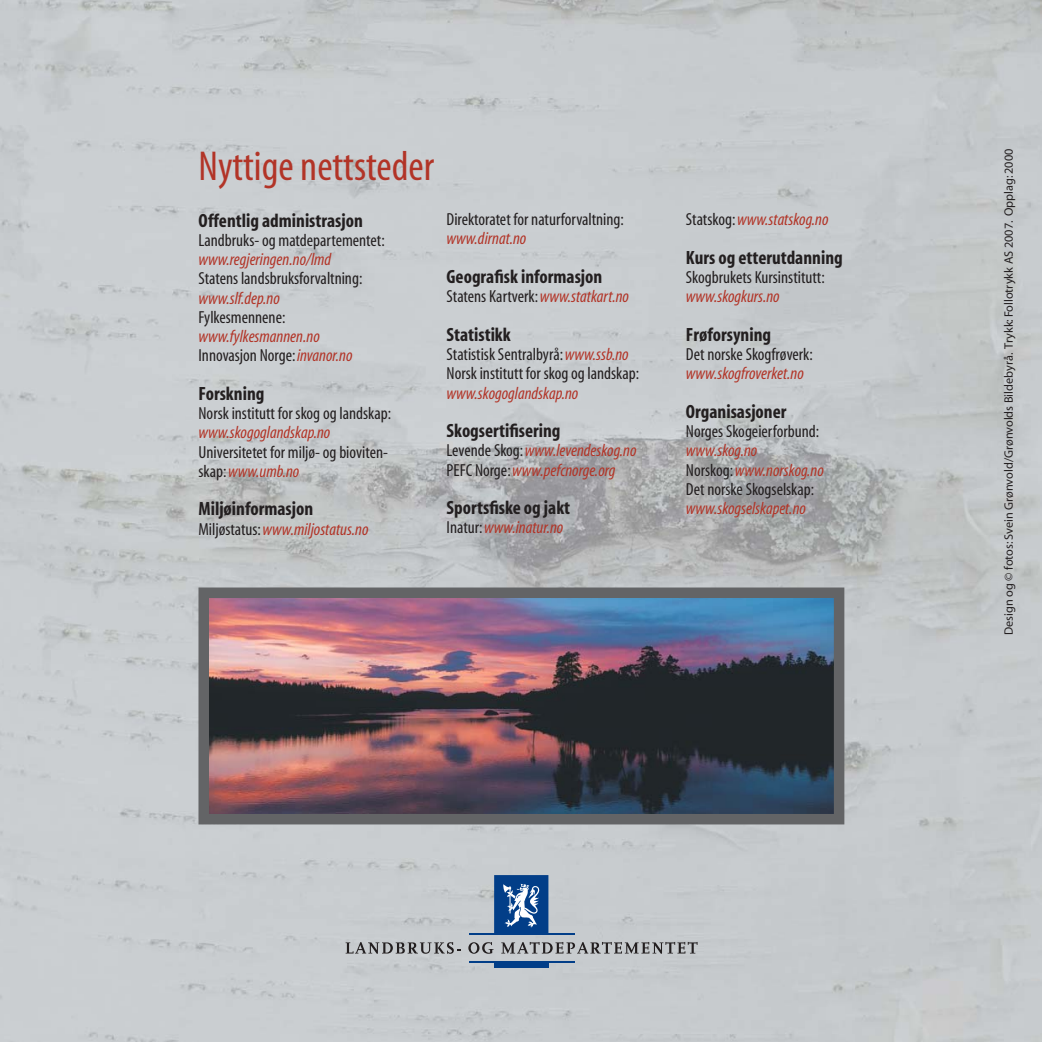
<style>
.page{position:relative;width:1042px;height:1042px;background:#fff}
.page>*{position:absolute;margin:0;border:0;box-sizing:border-box;transform-origin:0 0}
.t1{font:condensed 42px "Myriad";color:#b23427}
.t2{font:700 condensed 19.25px "Myriad";color:#231f20}
.t3{font:condensed 17.5px/19.2px "Myriad";color:#231f20}
.t4{font:italic condensed 17.5px/19.2px "Myriad";color:#b23427}
.t5{font:12.25px "Myriad";color:#231f20}
.s1{font-style:normal;color:#231f20}
.s2{font-style:italic;color:#b23427}
</style>
<div class="page">
<img style="left:0;top:0;width:1042px;height:1042px">
<hr style="left:469px;top:961px;width:105px;height:1px;background:#023e88">
<div style="left:494px;top:961px;width:54px;height:7px;background:#023e88"></div>
<hr style="left:469px;top:933px;width:105px;height:1px;background:#023e88">
<div style="left:494px;top:875px;width:54px;height:59px;background:#023e88"></div>
<svg style="left:503px;top:883px;width:37px;height:44px"></svg>
<svg style="left:346px;top:942px;width:114px;height:12px"></svg>
<svg style="left:468px;top:942px;width:25px;height:12px"></svg>
<svg style="left:501px;top:942px;width:196px;height:12px;background:#929396"></svg>
<img style="left:198px;top:587px;width:646px;height:237px">
<h1 class="t1" style="left:198px;top:150px;width:237px">Nyttige nettsteder</h1>
<p class="t2" style="left:198px;top:213px;width:166px">Offentlig administrasjon</p>
<p class="t3" style="left:198px;top:232px;width:188px">Landbruks- og matdepartementet:</p>
<p class="t4" style="left:198px;top:251px;width:134px">www.regjeringen.no/lmd</p>
<p class="t3" style="left:198px;top:270px;width:165px">Statens landsbruksforvaltning:</p>
<p class="t4" style="left:198px;top:290px;width:83px">www.slf.dep.no</p>
<p class="t3" style="left:198px;top:309px;width:88px">Fylkesmennene:</p>
<p class="t4" style="left:198px;top:328px;width:155px">www.fylkesmannen.no<br><span class="s1">Innovasjon Norge:</span> invanor.no</p>
<p class="t2" style="left:198px;top:386px;width:67px">Forskning</p>
<p class="t3" style="left:198px;top:405px;width:194px">Norsk institutt for skog og landskap:</p>
<p class="t4" style="left:198px;top:424px;width:133px">www.skogoglandskap.no</p>
<p class="t3" style="left:198px;top:444px;width:191px">Universitetet for miljø- og bioviten&shy;skap: <span class="s2">www.umb.no</span></p>
<p class="t2" style="left:198px;top:502px;width:116px">Miljøinformasjon</p>
<p class="t4" style="left:198px;top:521px;width:172px"><span class="s1">Miljøstatus:</span> www.miljostatus.no</p>
<p class="t3" style="left:446px;top:211px;width:179px">Direktoratet for naturforvaltning:</p>
<p class="t4" style="left:446px;top:231px;width:81px">www.dirnat.no</p>
<p class="t2" style="left:446px;top:269px;width:157px">Geografisk informasjon</p>
<p class="t3" style="left:446px;top:288px;width:184px">Statens Kartverk: <span class="s2">www.statkart.no</span></p>
<p class="t2" style="left:446px;top:327px;width:66px">Statistikk</p>
<p class="t3" style="left:446px;top:346px;width:194px">Statistisk Sentralbyrå: <span class="s2">www.ssb.no<br></span>Norsk institutt for skog og landskap:</p>
<p class="t4" style="left:446px;top:385px;width:133px">www.skogoglandskap.no</p>
<p class="t2" style="left:446px;top:423px;width:116px">Skogsertifisering</p>
<p class="t4" style="left:446px;top:442px;width:191px"><span class="s1">Levende Skog:</span> www.levendeskog.no<br><span class="s1">PEFC Norge:</span> www.pefcnorge.org</p>
<p class="t2" style="left:446px;top:500px;width:125px">Sportsfiske og jakt</p>
<p class="t4" style="left:446px;top:519px;width:118px"><span class="s1">Inatur:</span> www.inatur.no</p>
<p class="t4" style="left:686px;top:211px;width:144px"><span class="s1">Statskog:</span> www.statskog.no</p>
<p class="t2" style="left:686px;top:250px;width:158px">Kurs og etterutdanning</p>
<p class="t3" style="left:686px;top:269px;width:140px">Skogbrukets Kursinstitutt:</p>
<p class="t4" style="left:686px;top:288px;width:95px">www.skogkurs.no</p>
<p class="t2" style="left:686px;top:327px;width:87px">Frøforsyning</p>
<p class="t3" style="left:686px;top:346px;width:128px">Det norske Skogfrøverk:</p>
<p class="t4" style="left:686px;top:365px;width:119px">www.skogfroverket.no</p>
<p class="t2" style="left:686px;top:404px;width:102px">Organisasjoner</p>
<p class="t3" style="left:686px;top:423px;width:135px">Norges Skogeierforbund:</p>
<p class="t3" style="left:686px;top:442px;width:139px"><span class="s2">www.skog.no<br></span>Norskog: <span class="s2">www.norskog.no<br></span>Det norske Skogselskap:</p>
<p class="t4" style="left:686px;top:500px;width:122px">www.skogselskapet.no</p>
<p class="t5" style="left:1004px;top:635px;width:488px;rotate:-90deg">Design og © fotos: Svein Grønvold/Grønvolds Bildebyrå. Trykk: Follotrykk AS 2007. Opplag: 2000</p>
</div>
